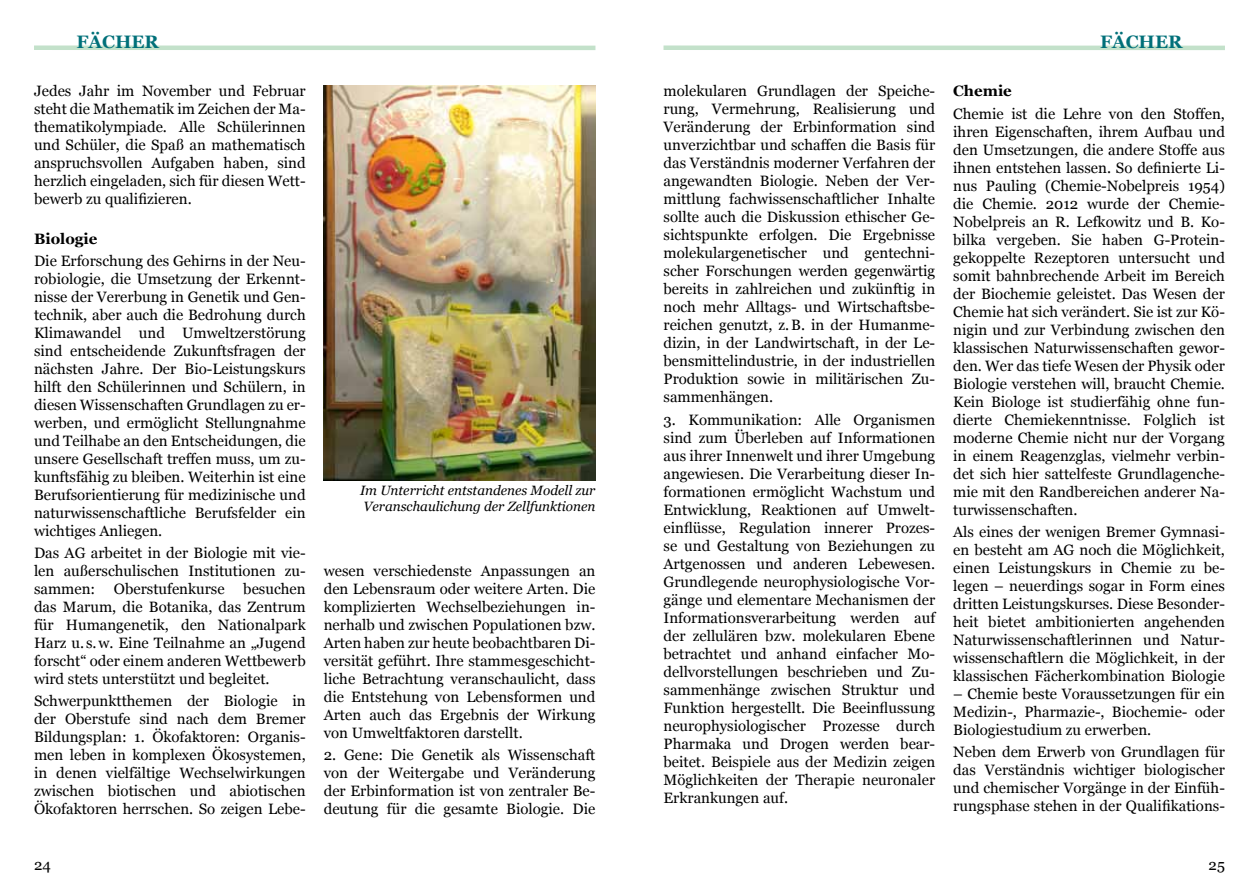
<style>
.page{position:relative;width:1259px;height:893px;background:#fff}
.page>*{position:absolute;margin:0;border:0;box-sizing:border-box;transform-origin:0 0}
.t1{font:700 18px "Georgia";color:#007079}
.t2{font:15px/18px "Georgia";color:#000;text-align:justify}
.t3{font:700 15px "Georgia";color:#000}
.t4{font:italic 13.5px/16.2px "Georgia";color:#000}
</style>
<div class="page">
<div style="left:34px;top:45px;width:561px;height:5px;background:#c3e1ca"></div>
<div style="left:663px;top:45px;width:562px;height:5px;background:#c3e1ca"></div>
<img style="left:324px;top:85px;width:271px;height:395px">
<p class="t1" style="left:77px;top:30px;width:84px">fächer</p>
<p class="t1" style="left:1100px;top:30px;width:84px">fächer</p>
<p class="t2" style="left:34px;top:83px;width:273px">Jedes Jahr im November und Februar steht die Mathematik im Zeichen der Ma&shy;thematikolympiade. Alle Schülerinnen und Schüler, die Spaß an mathematisch anspruchsvollen Aufgaben haben, sind herzlich eingeladen, sich für diesen Wett&shy;bewerb zu qualifizieren.</p>
<p class="t3" style="left:34px;top:229px;width:65px">Biologie</p>
<p class="t2" style="left:34px;top:252px;width:273px">Die Erforschung des Gehirns in der Neu&shy;robiologie, die Umsetzung der Erkennt&shy;nisse der Vererbung in Genetik und Gen&shy;technik, aber auch die Bedrohung durch Klimawandel und Umweltzerstörung sind entscheidende Zukunftsfragen der nächsten Jahre. Der Bio-Leistungskurs hilft den Schülerinnen und Schülern, in diesen Wissenschaften Grundlagen zu er&shy;werben, und ermöglicht Stellungnahme und Teilhabe an den Entscheidungen, die unsere Gesellschaft treffen muss, um zu&shy;kunftsfähig zu bleiben. Weiterhin ist eine Berufsorientierung für medizinische und naturwissenschaftliche Berufsfelder ein wichtiges Anliegen.</p>
<p class="t2" style="left:34px;top:544px;width:273px">Das AG arbeitet in der Biologie mit vie&shy;len außerschulischen Institutionen zu&shy;sammen: Oberstufenkurse besuchen das Marum, die Botanika, das Zentrum für Humangenetik, den Nationalpark Harz u. s.w. Eine Teilnahme an „Jugend forscht“ oder einem anderen Wettbewerb wird stets unterstützt und begleitet.</p>
<p class="t2" style="left:34px;top:693px;width:273px">Schwerpunktthemen der Biologie in der Oberstufe sind nach dem Bremer Bildungsplan: 1. Ökofaktoren: Organis&shy;men leben in komplexen Ökosystemen, in denen vielfältige Wechselwirkungen zwischen biotischen und abiotischen Ökofaktoren herrschen. So zeigen Lebe-</p>
<p class="t4" style="left:360px;top:482px;width:237px">Im Unterricht entstandenes Modell zur<br>Veranschaulichung der Zellfunktionen</p>
<p class="t2" style="left:324px;top:562px;width:273px">wesen verschiedenste Anpassungen an den Lebensraum oder weitere Arten. Die komplizierten Wechselbeziehungen in&shy;nerhalb und zwischen Populationen bzw.<br>Arten haben zur heute beobachtbaren Di&shy;versität geführt. Ihre stammesgeschicht&shy;liche Betrachtung veranschaulicht, dass die Entstehung von Lebensformen und Arten auch das Ergebnis der Wirkung von Umweltfaktoren darstellt.</p>
<p class="t2" style="left:324px;top:746px;width:273px">2. Gene: Die Genetik als Wissenschaft von der Weitergabe und Veränderung der Erbinformation ist von zentraler Be&shy;deutung für die gesamte Biologie. Die</p>
<p class="t2" style="left:663px;top:83px;width:273px">molekularen Grundlagen der Speiche&shy;rung, Vermehrung, Realisierung und Veränderung der Erbinformation sind unverzichtbar und schaffen die Basis für das Verständnis moderner Verfahren der angewandten Biologie. Neben der Ver&shy;mittlung fachwissenschaftlicher Inhalte sollte auch die Diskussion ethischer Ge&shy;sichtspunkte erfolgen. Die Ergebnisse molekulargenetischer und gentechni&shy;scher Forschungen werden gegenwärtig bereits in zahlreichen und zukünftig in noch mehr Alltags- und Wirtschaftsbe&shy;reichen genutzt, z.B. in der Humanme&shy;dizin, in der Landwirtschaft, in der Le&shy;bensmittelindustrie, in der industriellen Produktion sowie in militärischen Zu&shy;sammenhängen.</p>
<p class="t2" style="left:663px;top:411px;width:273px">3. Kommunikation: Alle Organismen sind zum Überleben auf Informationen aus ihrer Innenwelt und ihrer Umgebung angewiesen. Die Verarbeitung dieser In&shy;formationen ermöglicht Wachstum und Entwicklung, Reaktionen auf Umwelt&shy;einflüsse, Regulation innerer Prozes&shy;se und Gestaltung von Beziehungen zu Artgenossen und anderen Lebewesen.<br>Grundlegende neurophysiologische Vor&shy;gänge und elementare Mechanismen der Informationsverarbeitung werden auf der zellulären bzw. molekularen Ebene betrachtet und anhand einfacher Mo&shy;dellvorstellungen beschrieben und Zu&shy;sammenhänge zwischen Struktur und Funktion hergestellt. Die Beeinflussung neurophysiologischer Prozesse durch Pharmaka und Drogen werden bear&shy;beitet. Beispiele aus der Medizin zeigen Möglichkeiten der Therapie neuronaler Erkrankungen auf.</p>
<p class="t3" style="left:953px;top:82px;width:60px">Chemie</p>
<p class="t2" style="left:953px;top:105px;width:273px">Chemie ist die Lehre von den Stoffen, ihren Eigenschaften, ihrem Aufbau und den Umsetzungen, die andere Stoffe aus ihnen entstehen lassen. So definierte Li&shy;nus Pauling (Chemie-Nobelpreis 1954) die Chemie. 2012 wurde der Chemie-Nobelpreis an R. Lefkowitz und B. Ko&shy;bilka vergeben. Sie haben G-Protein&shy;gekoppelte Rezeptoren untersucht und somit bahnbrechende Arbeit im Bereich der Biochemie geleistet. Das Wesen der Chemie hat sich verändert. Sie ist zur Kö&shy;nigin und zur Verbindung zwischen den klassischen Naturwissenschaften gewor&shy;den. Wer das tiefe Wesen der Physik oder Biologie verstehen will, braucht Chemie.<br>Kein Biologe ist studierfähig ohne fun&shy;dierte Chemiekenntnisse. Folglich ist moderne Chemie nicht nur der Vorgang in einem Reagenzglas, vielmehr verbin&shy;det sich hier sattelfeste Grundlagenche&shy;mie mit den Randbereichen anderer Na&shy;turwissenschaften.</p>
<p class="t2" style="left:953px;top:523px;width:273px">Als eines der wenigen Bremer Gymnasi&shy;en besteht am AG noch die Möglichkeit, einen Leistungskurs in Chemie zu be&shy;legen – neuerdings sogar in Form eines dritten Leistungskurses. Diese Besonder&shy;heit bietet ambitionierten angehenden Naturwissenschaftlerinnen und Natur&shy;wissenschaftlern die Möglichkeit, in der klassischen Fächerkombination Biologie</p>
<p class="t2" style="left:953px;top:685px;width:273px">– Chemie beste Voraussetzungen für ein Medizin-, Pharmazie-, Biochemie- oder Biologiestudium zu erwerben.</p>
<p class="t2" style="left:953px;top:743px;width:273px">Neben dem Erwerb von Grundlagen für das Verständnis wichtiger biologischer und chemischer Vorgänge in der Einfüh&shy;rungsphase stehen in der Qualifikations-</p>
<p class="t2" style="left:34px;top:856px;width:18px">24</p>
<p class="t2" style="left:1208px;top:856px;width:18px">25</p>
</div>
